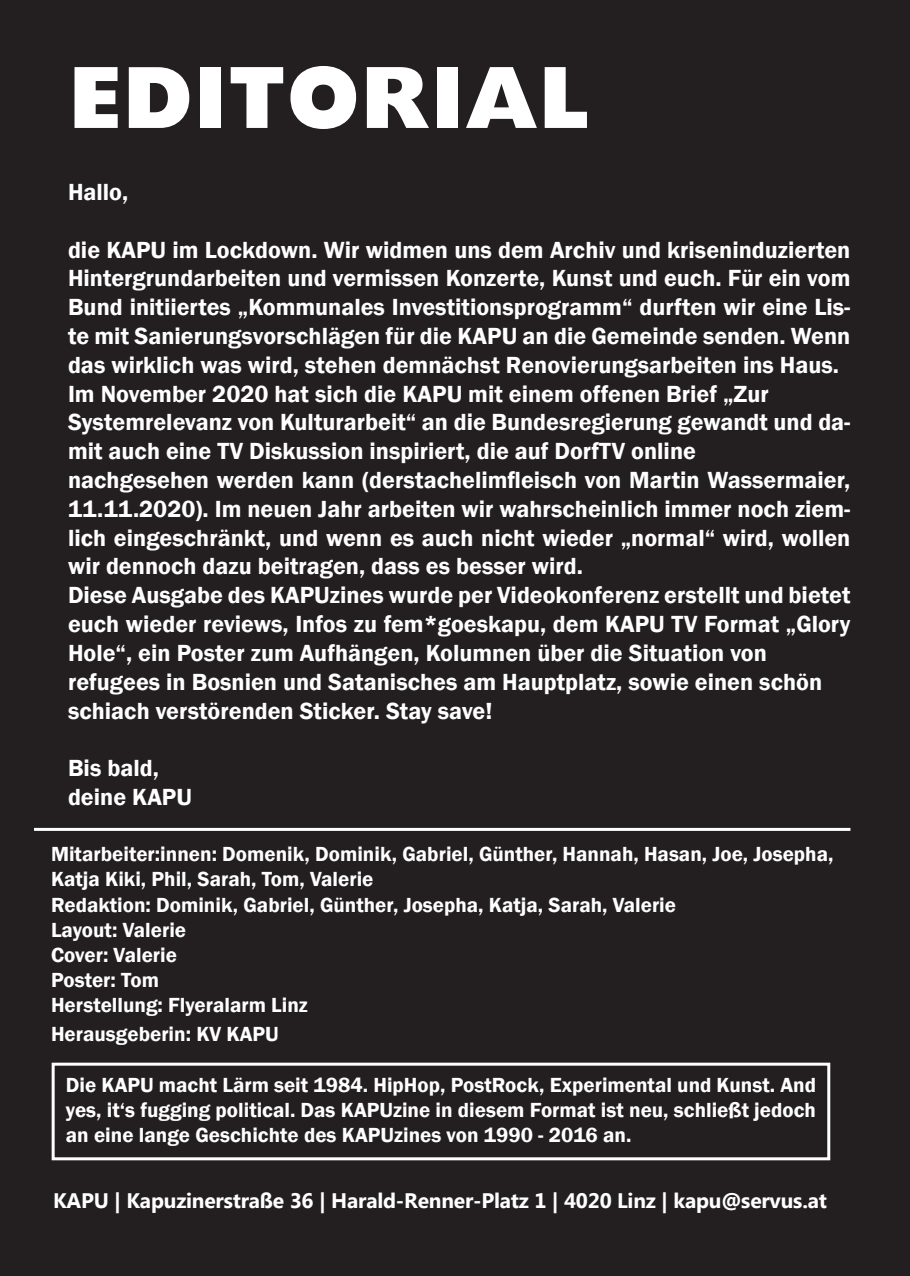
<style>
.page{position:relative;width:910px;height:1276px;background:#231f20}
.page>*{position:absolute;margin:0;border:0;box-sizing:border-box;transform-origin:0 0}
.Headline_weiß{font:81px "Headline NEWS";color:#fff}
.Fließtext_klein_weiß{font:600 24px/28.8px "Franklin Gothic";color:#fff;text-align:justify}
.Mitwirkende{font:600 21px/25.2px "Franklin Gothic";color:#fff}
.Info_editorial{font:600 21px/25.2px "Franklin Gothic";color:#fff;text-align:justify}
.Impressum{font:700 21px "Microsoft New Tai Lue";letter-spacing:-.01em;color:#fff}
</style>
<div class="page">
<hr style="left:34px;top:828px;width:816px;height:3px;background:#fff">
<div style="left:52px;top:1062px;width:778px;height:98px;border:3px solid #fff"></div>
<p class="Headline_weiß" style="left:68px;top:62px;width:522px">EDITORIAL</p>
<p class="Fließtext_klein_weiß" style="left:68px;top:178px;width:62px">Hallo,</p>
<p class="Fließtext_klein_weiß" style="left:68px;top:235px;width:784px">die KAPU im Lockdown. Wir widmen uns dem Archiv und kriseninduzierten Hintergrundarbeiten und vermissen Konzerte, Kunst und euch. Für ein vom Bund initiiertes „Kommunales Investitionsprogramm“ durften wir eine Lis&shy;te mit Sanierungsvorschlägen für die KAPU an die Gemeinde senden. Wenn das wirklich was wird, stehen demnächst Renovierungsarbeiten ins Haus.</p>
<p class="Fließtext_klein_weiß" style="left:68px;top:379px;width:702px">Im November 2020 hat sich die KAPU mit einem offenen Brief „Zur</p>
<p class="Fließtext_klein_weiß" style="left:68px;top:408px;width:784px">Systemrelevanz von Kulturarbeit“ an die Bundesregierung gewandt und da&shy;mit auch eine TV Diskussion inspiriert, die auf DorfTV online</p>
<p class="Fließtext_klein_weiß" style="left:68px;top:466px;width:784px">nachgesehen werden kann (derstachelimfleisch von Martin Wassermaier, 11.11.2020). Im neuen Jahr arbeiten wir wahrscheinlich immer noch ziem&shy;lich eingeschränkt, und wenn es auch nicht wieder „normal“ wird, wollen wir dennoch dazu beitragen, dass es besser wird.</p>
<p class="Fließtext_klein_weiß" style="left:68px;top:581px;width:784px">Diese Ausgabe des KAPUzines wurde per Videokonferenz erstellt und bietet</p>
<p class="Fließtext_klein_weiß" style="left:68px;top:610px;width:784px">euch wieder reviews, Infos zu fem*goeskapu, dem KAPU TV Format „Glory<br>Hole“, ein Poster zum Aufhängen, Kolumnen über die Situation von</p>
<p class="Fließtext_klein_weiß" style="left:68px;top:667px;width:756px">refugees in Bosnien und Satanisches am Hauptplatz, sowie einen schön</p>
<p class="Fließtext_klein_weiß" style="left:68px;top:696px;width:426px">schiach verstörenden Sticker. Stay save!</p>
<p class="Fließtext_klein_weiß" style="left:68px;top:754px;width:92px">Bis bald,</p>
<p class="Fließtext_klein_weiß" style="left:68px;top:783px;width:125px">deine KAPU</p>
<p class="Mitwirkende" style="left:51px;top:841px;width:784px">Mitarbeiter:innen: Domenik, Dominik, Gabriel, Günther, Hannah, Hasan, Joe, Josepha,<br>Katja Kiki, Phil, Sarah, Tom, Valerie</p>
<p class="Mitwirkende" style="left:51px;top:892px;width:627px">Redaktion: Dominik, Gabriel, Günther, Josepha, Katja, Sarah, Valerie</p>
<p class="Mitwirkende" style="left:51px;top:917px;width:137px">Layout: Valerie</p>
<p class="Mitwirkende" style="left:51px;top:942px;width:127px">Cover: Valerie</p>
<p class="Mitwirkende" style="left:51px;top:967px;width:109px">Poster: Tom</p>
<p class="Mitwirkende" style="left:51px;top:993px;width:258px">Herstellung: Flyeralarm Linz</p>
<p class="Mitwirkende" style="left:51px;top:1021px;width:229px">Herausgeberin: KV KAPU</p>
<p class="Info_editorial" style="left:66px;top:1072px;width:752px">Die KAPU macht Lärm seit 1984. HipHop, PostRock, Experimental und Kunst. And yes, it‘s fugging political. Das KAPUzine in diesem Format ist neu, schließt jedoch an eine lange Geschichte des KAPUzines von 1990 - 2016 an.</p>
<p class="Impressum" style="left:53px;top:1188px;width:775px">KAPU | Kapuzinerstraße 36 | Harald-Renner-Platz 1 | 4020 Linz | kapu@servus.at</p>
</div>
